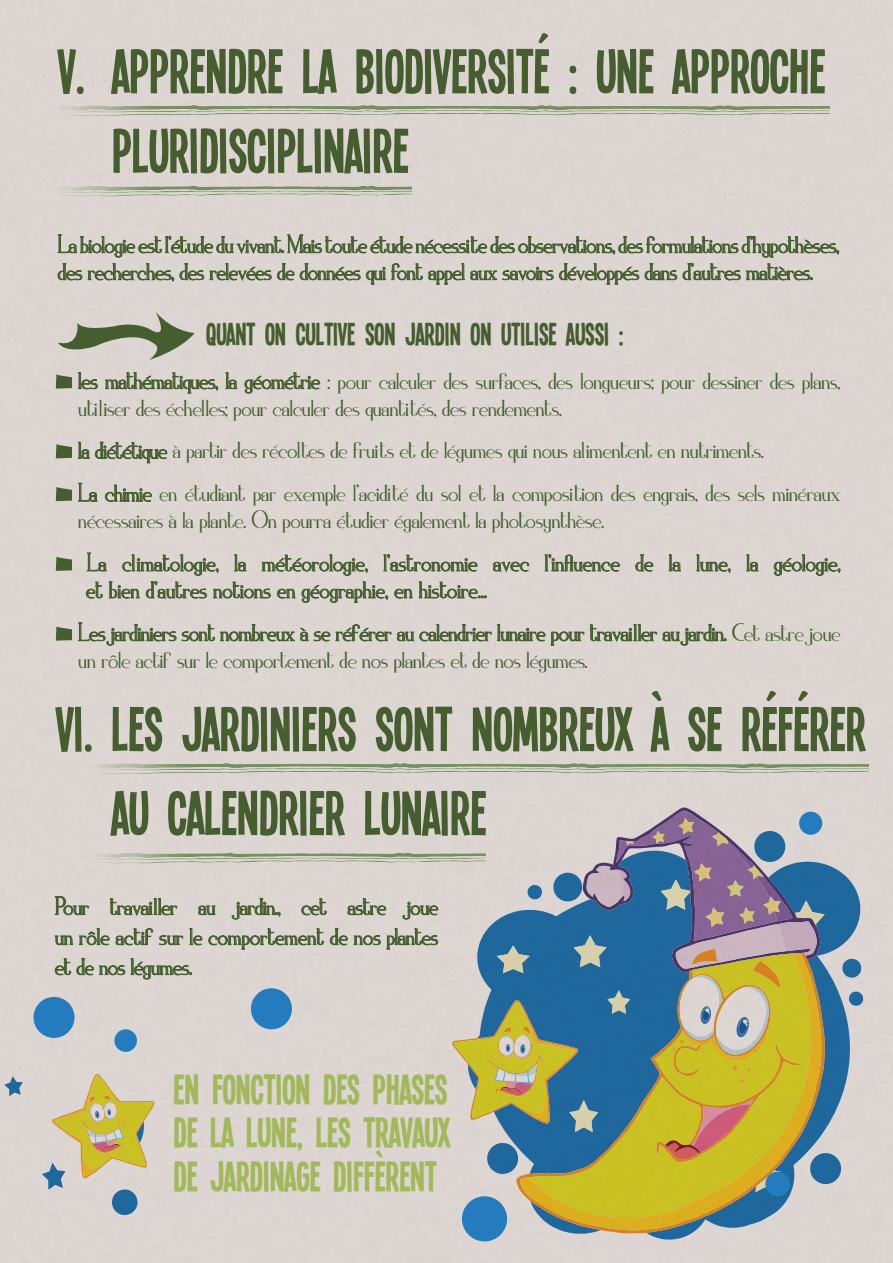
<style>
.page{position:relative;width:893px;height:1263px;background:#ddd6d3}
.page>*{position:absolute;margin:0;border:0;box-sizing:border-box;transform-origin:0 0}
.t1{font:67.8px/79.5px "Single Sleeve";color:#455d2f}
.t2{font:45.9px/43.5px "Single Sleeve";color:#a2b859;text-align:justify}
.t3{font:34.5px "Single Sleeve";color:#455d2f}
.t4{font:22.5px/27px "Zorus Serif";color:#455d2f}
.t5{font:22.5px/42.8px "Zorus Serif";letter-spacing:.02em;color:#455d2f}
</style>
<div class="page">
<svg style="left:57px;top:230px;width:782px;height:55px;background:#bdbcb1"></svg>
<img style="left:23px;top:66px;width:806px;height:86px">
<img style="left:55px;top:724px;width:814px;height:86px">
<img style="left:58px;top:813px;width:427px;height:87px">
<img style="left:15px;top:146px;width:396px;height:86px">
<svg style="left:56px;top:374px;width:16px;height:15px"></svg>
<svg style="left:78px;top:372px;width:20px;height:18px"></svg>
<svg style="left:105px;top:372px;width:114px;height:22px;background:#b0b2a3"></svg>
<svg style="left:225px;top:372px;width:13px;height:17px"></svg>
<svg style="left:244px;top:372px;width:76px;height:22px;background:#b1b2a3"></svg>
<svg style="left:56px;top:444px;width:16px;height:14px"></svg>
<svg style="left:78px;top:441px;width:90px;height:23px;background:#b0b2a2"></svg>
<svg style="left:56px;top:487px;width:16px;height:14px"></svg>
<svg style="left:78px;top:482px;width:20px;height:20px"></svg>
<svg style="left:105px;top:484px;width:47px;height:18px"></svg>
<svg style="left:56px;top:557px;width:16px;height:14px"></svg>
<svg style="left:493px;top:561px;width:36px;height:12px"></svg>
<svg style="left:544px;top:554px;width:76px;height:18px"></svg>
<svg style="left:635px;top:554px;width:19px;height:18px"></svg>
<svg style="left:668px;top:554px;width:13px;height:18px"></svg>
<svg style="left:696px;top:554px;width:35px;height:21px"></svg>
<svg style="left:746px;top:554px;width:13px;height:18px"></svg>
<svg style="left:773px;top:554px;width:68px;height:22px"></svg>
<svg style="left:86px;top:552px;width:401px;height:51px;background:#bebdb1"></svg>
<svg style="left:56px;top:626px;width:16px;height:15px"></svg>
<svg style="left:78px;top:622px;width:649px;height:24px;background:#babaad"></svg>
<svg style="left:58px;top:312px;width:137px;height:48px;background:#abae9d"></svg>
<svg style="left:468px;top:831px;width:395px;height:408px;background:#9fb1c0"></svg>
<svg style="left:452px;top:949px;width:373px;height:284px;background:#a0aaaf"></svg>
<svg style="left:453px;top:953px;width:38px;height:264px;background:#c8c6ae"></svg>
<svg style="left:491px;top:807px;width:331px;height:423px;background:#8e9981"></svg>
<svg style="left:4px;top:1074px;width:151px;height:141px;background:#cec8ab"></svg>
<div style="left:33px;top:997px;width:42px;height:41px;background:#247cbf;border-radius:50%"></div>
<div style="left:462px;top:1196px;width:45px;height:45px;background:#247cbf;border-radius:50%"></div>
<div style="left:765px;top:1172px;width:25px;height:24px;background:#247cbf;border-radius:50%"></div>
<div style="left:251px;top:988px;width:41px;height:41px;background:#247cbf;border-radius:50%"></div>
<div style="left:114px;top:1029px;width:23px;height:23px;background:#247cbf;border-radius:50%"></div>
<div style="left:799px;top:812px;width:23px;height:23px;background:#247cbf;border-radius:50%"></div>
<svg style="left:54px;top:896px;width:36px;height:19px"></svg>
<svg style="left:109px;top:897px;width:69px;height:20px"></svg>
<svg style="left:198px;top:905px;width:18px;height:10px"></svg>
<svg style="left:231px;top:898px;width:50px;height:22px"></svg>
<svg style="left:301px;top:898px;width:26px;height:17px"></svg>
<svg style="left:347px;top:898px;width:39px;height:17px"></svg>
<svg style="left:402px;top:901px;width:37px;height:19px"></svg>
<svg style="left:54px;top:927px;width:99px;height:18px;background:#b1b3a3"></svg>
<svg style="left:159px;top:927px;width:165px;height:23px;background:#babaad"></svg>
<svg style="left:330px;top:927px;width:109px;height:23px;background:#b8b8ab"></svg>
<svg style="left:54px;top:957px;width:138px;height:23px;background:#b8b8ac"></svg>
<h1 class="t1" style="left:112px;top:30px;width:715px;text-indent:-54px">V. APPRENDRE LA BIODIVERSITÉ : UNE APPROCHE<br>PLURIDISCIPLINAIRE</h1>
<p class="t4" style="left:58px;top:229px;width:783px">La biologie est l’étude du vivant. Mais toute étude nécessite des observations, des formulations d’hypothèses, des recherches, des relevées de données qui font appel aux savoirs développés dans d’autres matières.</p>
<h3 class="t3" style="left:206px;top:315px;width:419px">QUANT ON CULTIVE SON JARDIN ON UTILISE AUSSI :</h3>
<p class="t4" style="left:78px;top:365px;width:763px">les mathématiques, la géométrie : pour calculer des surfaces, des longueurs; pour dessiner des plans, utiliser des échelles; pour calculer des quantités, des rendements.</p>
<p class="t4" style="left:78px;top:427px;width:764px;line-height:42.8px">la diététique à partir des récoltes de fruits et de légumes qui nous alimentent en nutriments.<br>La chimie en étudiant par exemple l’acidité du sol et la composition des engrais, des sels minéraux</p>
<p class="t5" style="left:87px;top:496px;width:755px;text-indent:-9px">nécessaires à la plante. On pourra étudier également la photosynthèse.<br>La climatologie, la météorologie, l’astronomie avec l’influence de la lune, la géologie,</p>
<p class="t4" style="left:78px;top:566px;width:763px;line-height:42.8px;text-indent:8px">et bien d’autres notions en géographie, en histoire...<br>Les jardiniers sont nombreux à se référer au calendrier lunaire pour travailler au jardin. Cet astre joue</p>
<p class="t4" style="left:78px;top:644px;width:511px">un rôle actif sur le comportement de nos plantes et de nos légumes.</p>
<h1 class="t1" style="left:111px;top:685px;width:756px;line-height:84px;text-indent:-55px">VI. LES JARDINIERS SONT NOMBREUX À SE RÉFÉRER<br>AU CALENDRIER LUNAIRE</h1>
<p class="t4" style="left:55px;top:889px;width:384px;line-height:30px;text-align:justify">Pour travailler au jardin., cet astre joue un rôle actif sur le comportement de nos plantes et de nos légumes.</p>
<h2 class="t2" style="left:174px;top:1066px;width:278px">EN FONCTION DES PHASES DE LA LUNE, LES TRAVAUX DE JARDINAGE DIFFÈRENT</h2>
</div>
